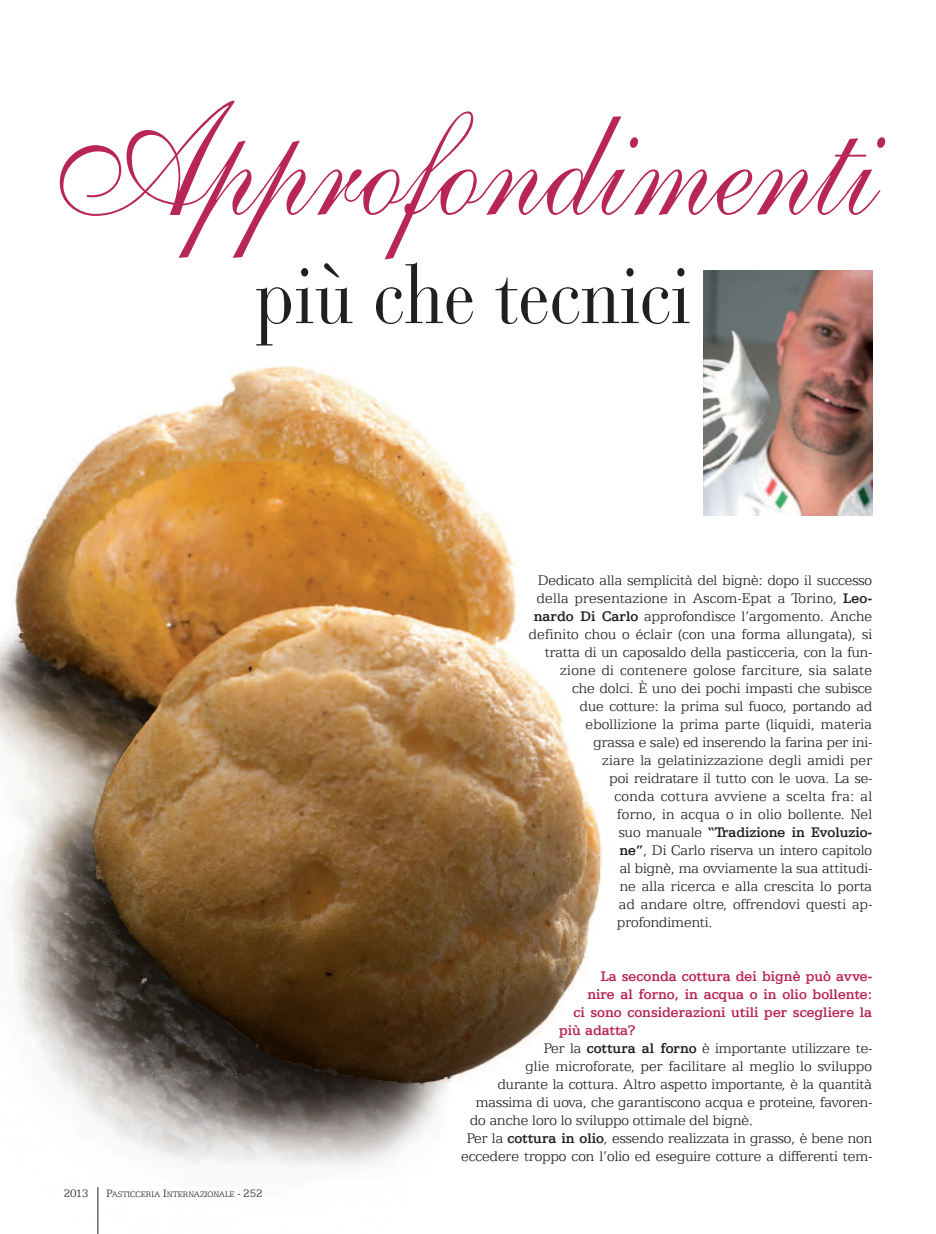
<style>
.page{position:relative;width:936px;height:1234px;background:#fff}
.page>*{position:absolute;margin:0;border:0;box-sizing:border-box;transform-origin:0 0}
.t1{font:163.65px "Shelley Allegro Script";color:#b82558;scale:.85 1}
.t2{font:82.95px "Bauer Bodoni";color:#231f20;scale:.85 1}
.t3{font:300 15.75px "AT Egyptian";color:#231f20}
.t4{font:500 15.75px "AT Egyptian";color:#b82558}
.t5{font:300 15.75px "AT Egyptian";letter-spacing:.02em;color:#231f20}
.t6{font:300 15.75px "AT Egyptian";letter-spacing:.025em;color:#231f20}
.t7{font:500 15.75px "AT Egyptian";color:#231f20}
.t8{font:300 12px "AT Egyptian";color:#231f20}
.t9{font:300 9px "AT Egyptian";color:#231f20}
.s1{font-weight:500}
.s2{font-weight:300}
.s3{font-size:12px}
</style>
<div class="page">
<img style="left:703px;top:270px;width:169px;height:245px">
<img style="left:0;top:366px;width:603px;height:867px">
<hr style="left:98px;top:1186px;width:1px;height:47px;background:#231f20">
<h1 class="t1" style="left:36px;top:102px;width:964px">Approfondimenti</h1>
<h2 class="t2" style="left:255px;top:264px;width:513px">più che tecnici</h2>
<p class="t3" style="left:538px;top:575px;width:336px">Dedicato alla semplicità del bignè: dopo il successo</p>
<p class="t3" style="left:536px;top:593px;width:337px">della presentazione in Ascom-Epat a Torino, <span class="s1">Leo-</span></p>
<p class="t3" style="left:533px;top:611px;width:340px"><span class="s1">nardo Di Carlo</span> approfondisce l’argomento. Anche</p>
<p class="t3" style="left:529px;top:629px;width:345px">definito chou o éclair (con una forma allungata), si</p>
<p class="t3" style="left:544px;top:647px;width:329px">tratta di un caposaldo della pasticceria, con la fun-</p>
<p class="t5" style="left:560px;top:665px;width:313px">zione di contenere golose farciture, sia salate</p>
<p class="t3" style="left:572px;top:683px;width:301px">che dolci. È uno dei pochi impasti che subisce</p>
<p class="t3" style="left:580px;top:701px;width:294px">due cotture: la prima sul fuoco, portando ad</p>
<p class="t3" style="left:585px;top:719px;width:288px">ebollizione la prima parte (liquidi, materia</p>
<p class="t3" style="left:593px;top:737px;width:280px">grassa e sale) ed inserendo la farina per ini-</p>
<p class="t3" style="left:602px;top:755px;width:271px">ziare la gelatinizzazione degli amidi per</p>
<p class="t3" style="left:609px;top:773px;width:264px">poi reidratare il tutto con le uova. La se-</p>
<p class="t6" style="left:614px;top:791px;width:259px">conda cottura avviene a scelta fra: al</p>
<p class="t5" style="left:617px;top:809px;width:256px">forno, in acqua o in olio bollente. Nel</p>
<p class="t7" style="left:618px;top:827px;width:255px"><span class="s2">suo manuale</span> “Tradizione in Evoluzio-</p>
<p class="t3" style="left:619px;top:845px;width:254px"><span class="s1">ne”</span>, Di Carlo riserva un intero capitolo</p>
<p class="t3" style="left:619px;top:863px;width:254px">al bignè, ma ovviamente la sua attitudi-</p>
<p class="t3" style="left:619px;top:881px;width:254px">ne alla ricerca e alla crescita lo porta</p>
<p class="t3" style="left:619px;top:899px;width:255px">ad andare oltre, offrendovi questi ap-</p>
<p class="t3" style="left:617px;top:917px;width:97px">profondimenti.</p>
<p class="t8" style="left:64px;top:1189px;width:26px">2013</p>
<p class="t9" style="left:106px;top:1190px;width:158px"><span class="s3">P</span>ASTICCERIA <span class="s3">I</span>NTERNAZIONALE <span class="s3">- 252</span></p>
<p class="t4" style="left:600px;top:971px;width:273px">La seconda cottura dei bignè può avve-</p>
<p class="t4" style="left:587px;top:989px;width:286px">nire al forno, in acqua o in olio bollente:</p>
<p class="t4" style="left:573px;top:1007px;width:300px">ci sono considerazioni utili per scegliere la</p>
<p class="t4" style="left:559px;top:1025px;width:78px">più adatta?</p>
<p class="t3" style="left:543px;top:1043px;width:330px">Per la <span class="s1">cottura al forno</span> è importante utilizzare te-</p>
<p class="t3" style="left:525px;top:1061px;width:348px">glie microforate, per facilitare al meglio lo sviluppo</p>
<p class="t3" style="left:497px;top:1079px;width:376px">durante la cottura. Altro aspetto importante, è la quantità</p>
<p class="t3" style="left:476px;top:1097px;width:398px">massima di uova, che garantiscono acqua e proteine, favoren-</p>
<p class="t3" style="left:470px;top:1115px;width:284px">do anche loro lo sviluppo ottimale del bignè.</p>
<p class="t3" style="left:466px;top:1133px;width:407px">Per la <span class="s1">cottura in olio</span>, essendo realizzata in grasso, è bene non</p>
<p class="t3" style="left:461px;top:1151px;width:412px">eccedere troppo con l’olio ed eseguire cotture a differenti tem-</p>
</div>
